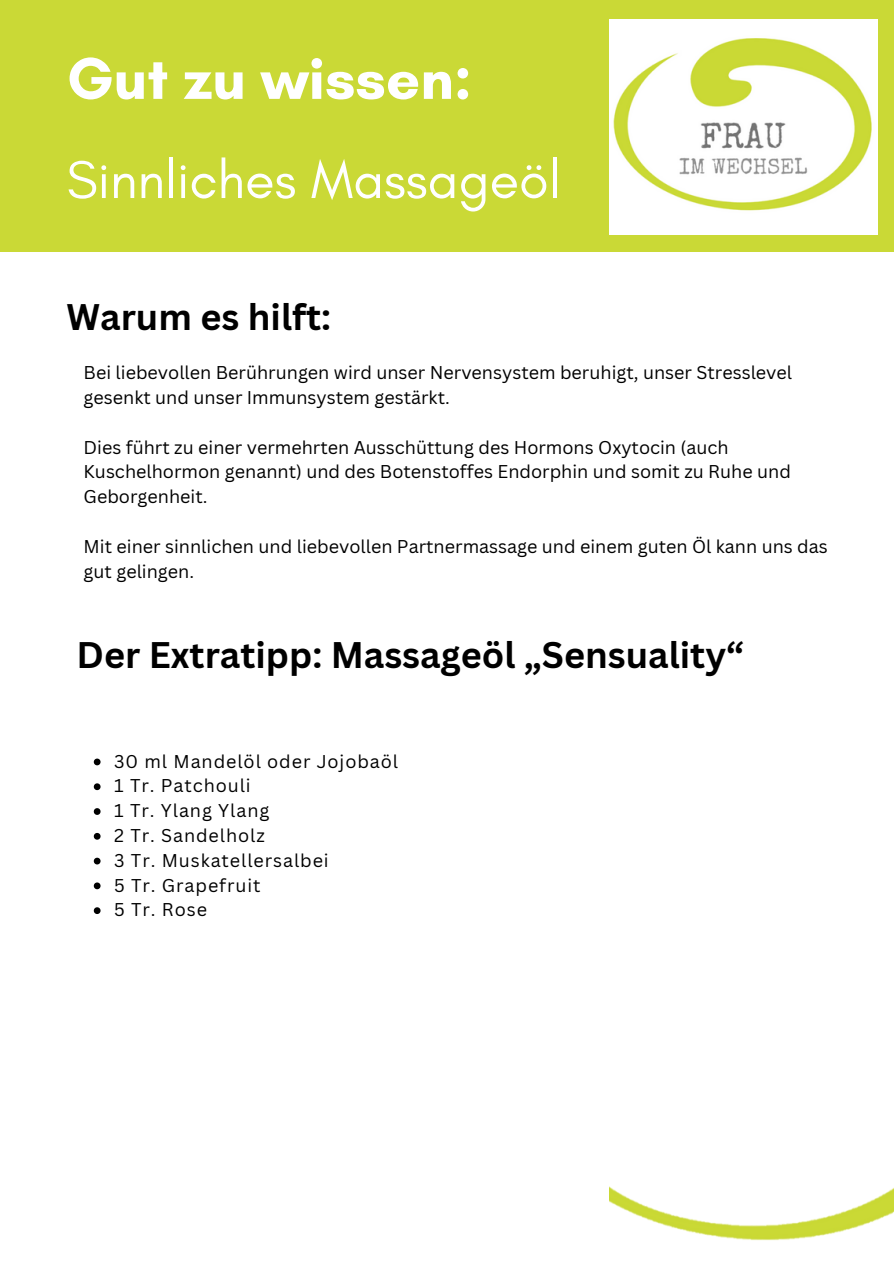
<style>
.page{position:relative;width:894px;height:1264px;background:#fff}
.page>*{position:absolute;margin:0;border:0;box-sizing:border-box;transform-origin:0 0}
.t1{font:700 60px "Glacial Indifference";color:#fff}
.t2{font:54px "Glacial Indifference";color:#fff}
.t3{font:700 36px "Canva Sans";color:#000}
.t4{font:18px/24.8px "Canva Sans";color:#000}
.t5{font:18px/24.8px "Canva Sans";letter-spacing:.05em;color:#000}
</style>
<div class="page">
<div style="left:0;top:0;width:893px;height:252px;background:#cad936"></div>
<img style="left:609px;top:19px;width:268px;height:215px">
<img style="left:609px;top:1186px;width:284px;height:55px">
<svg style="left:94px;top:758px;width:6px;height:7px"></svg>
<svg style="left:94px;top:783px;width:6px;height:7px"></svg>
<svg style="left:94px;top:808px;width:6px;height:7px"></svg>
<svg style="left:94px;top:833px;width:6px;height:6px"></svg>
<svg style="left:94px;top:857px;width:6px;height:7px"></svg>
<svg style="left:94px;top:882px;width:6px;height:7px"></svg>
<svg style="left:94px;top:907px;width:6px;height:7px"></svg>
<h1 class="t1" style="left:66px;top:42px;width:407px">Gut zu wissen:</h1>
<h2 class="t2" style="left:66px;top:147px;width:495px">Sinnliches Massageöl</h2>
<h3 class="t3" style="left:67px;top:291px;width:266px">Warum es hilft:</h3>
<p class="t4" style="left:84px;top:360px;width:709px">Bei liebevollen Berührungen wird unser Nervensystem beruhigt, unser Stresslevel gesenkt und unser Immunsystem gestärkt.</p>
<p class="t4" style="left:84px;top:434px;width:708px">Dies führt zu einer vermehrten Ausschüttung des Hormons Oxytocin (auch<br>Kuschelhormon genannt) und des Botenstoffes Endorphin und somit zu Ruhe und<br>Geborgenheit.</p>
<p class="t4" style="left:84px;top:533px;width:745px">Mit einer sinnlichen und liebevollen Partnermassage und einem guten Öl kann uns das gut gelingen.</p>
<h3 class="t3" style="left:76px;top:629px;width:668px">Der Extratipp: Massageöl „Sensuality“</h3>
<p class="t5" style="left:114px;top:748px;width:285px">30 ml Mandelöl oder Jojobaöl<br>1 Tr. Patchouli<br>1 Tr. Ylang Ylang<br>2 Tr. Sandelholz<br>3 Tr. Muskatellersalbei<br>5 Tr. Grapefruit<br>5 Tr. Rose</p>
</div>
